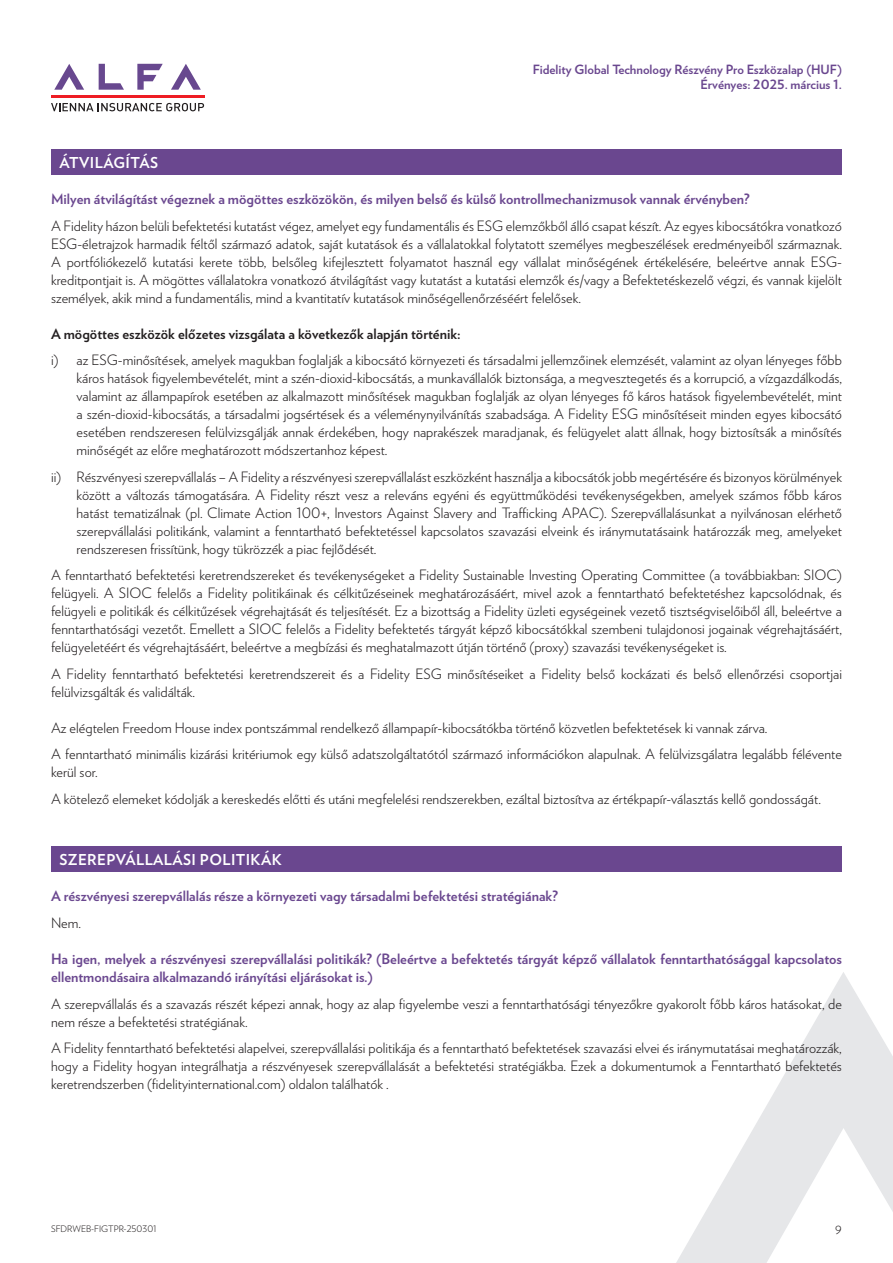
<style>
.page{position:relative;width:893px;height:1263px;background:#fff}
.page>*{position:absolute;margin:0;border:0;box-sizing:border-box;transform-origin:0 0}
.t1{font:700 15px "Verlag";letter-spacing:.025em;color:#fff}
.t2{font:300 14.25px/18px "Verlag";color:#231f20;text-align:justify}
.t3{font:700 14.25px/18px "Verlag";color:#6a478f}
.t4{font:700 14.25px "Verlag";color:#231f20}
.t5{font:700 12.75px/15px "Verlag";color:#6a478f;text-align:right}
.t6{font:300 11.25px "Verlag";color:#231f20}
.t7{font:300 9px "Verlag";color:#231f20}
</style>
<div class="page">
<svg style="left:171px;top:64px;width:30px;height:26px"></svg>
<svg style="left:137px;top:64px;width:26px;height:26px"></svg>
<svg style="left:99px;top:64px;width:25px;height:26px"></svg>
<svg style="left:54px;top:64px;width:30px;height:26px"></svg>
<hr style="left:51px;top:95px;width:153px;height:3px;background:#ee1d23">
<svg style="left:51px;top:103px;width:153px;height:8px"></svg>
<svg style="left:676px;top:972px;width:217px;height:291px"></svg>
<div style="left:51px;top:149px;width:791px;height:25px;background:#6a478f"></div>
<div style="left:51px;top:846px;width:791px;height:25px;background:#6a478f"></div>
<p class="t5" style="left:533px;top:61px;width:311px">Fidelity Global Technology Részvény Pro Eszközalap (HUF)<br>Érvényes: 2025. március 1.</p>
<p class="t1" style="left:60px;top:150px;width:100px">ÁTVILÁGÍTÁS</p>
<p class="t3" style="left:51px;top:189px;width:700px">Milyen átvilágítást végeznek a mögöttes eszközökön, és milyen belső és külső kontrollmechanizmusok vannak érvényben?</p>
<p class="t2" style="left:51px;top:216px;width:792px">A Fidelity házon belüli befektetési kutatást végez, amelyet egy fundamentális és ESG elemzőkből álló csapat készít. Az egyes kibocsátókra vonatkozó ESG-életrajzok harmadik féltől származó adatok, saját kutatások és a vállalatokkal folytatott személyes megbeszélések eredményeiből származnak.<br>A portfóliókezelő kutatási kerete több, belsőleg kifejlesztett folyamatot használ egy vállalat minőségének értékelésére, beleértve annak ESG&shy;kreditpontjait is. A mögöttes vállalatokra vonatkozó átvilágítást vagy kutatást a kutatási elemzők és/vagy a Befektetéskezelő végzi, és vannak kijelölt személyek, akik mind a fundamentális, mind a kvantitatív kutatások minőségellenőrzéséért felelősek.</p>
<p class="t4" style="left:51px;top:322px;width:411px">A mögöttes eszközök előzetes vizsgálata a következők alapján történik:</p>
<p class="t2" style="left:77px;top:350px;width:767px;text-indent:-26px">i) az ESG-minősítések, amelyek magukban foglalják a kibocsátó környezeti és társadalmi jellemzőinek elemzését, valamint az olyan lényeges főbb káros hatások figyelembevételét, mint a szén-dioxid-kibocsátás, a munkavállalók biztonsága, a megvesztegetés és a korrupció, a vízgazdálkodás, valamint az állampapírok esetében az alkalmazott minősítések magukban foglalják az olyan lényeges fő káros hatások figyelembevételét, mint a szén-dioxid-kibocsátás, a társadalmi jogsértések és a véleménynyilvánítás szabadsága. A Fidelity ESG minősítéseit minden egyes kibocsátó esetében rendszeresen felülvizsgálják annak érdekében, hogy naprakészek maradjanak, és felügyelet alatt állnak, hogy biztosítsák a minősítés minőségét az előre meghatározott módszertanhoz képest.</p>
<p class="t2" style="left:77px;top:467px;width:767px;text-indent:-26px">ii) Részvényesi szerepvállalás – A Fidelity a részvényesi szerepvállalást eszközként használja a kibocsátók jobb megértésére és bizonyos körülmények között a változás támogatására. A Fidelity részt vesz a releváns egyéni és együttműködési tevékenységekben, amelyek számos főbb káros hatást tematizálnak (pl. Climate Action 100+, Investors Against Slavery and Trafficking APAC). Szerepvállalásunkat a nyilvánosan elérhető szerepvállalási politikánk, valamint a fenntartható befektetéssel kapcsolatos szavazási elveink és iránymutatásaink határozzák meg, amelyeket rendszeresen frissítünk, hogy tükrözzék a piac fejlődését.</p>
<p class="t2" style="left:51px;top:565px;width:792px">A fenntartható befektetési keretrendszereket és tevékenységeket a Fidelity Sustainable Investing Operating Committee (a továbbiakban: SIOC) felügyeli. A SIOC felelős a Fidelity politikáinak és célkitűzéseinek meghatározásáért, mivel azok a fenntartható befektetéshez kapcsolódnak, és felügyeli e politikák és célkitűzések végrehajtását és teljesítését. Ez a bizottság a Fidelity üzleti egységeinek vezető tisztségviselőiből áll, beleértve a fenntarthatósági vezetőt. Emellett a SIOC felelős a Fidelity befektetés tárgyát képző kibocsátókkal szembeni tulajdonosi jogainak végrehajtásáért, felügyeletéért és végrehajtásáért, beleértve a megbízási és meghatalmazott útján történő (proxy) szavazási tevékenységeket is.</p>
<p class="t2" style="left:51px;top:664px;width:792px">A Fidelity fenntartható befektetési keretrendszereit és a Fidelity ESG minősítéseiket a Fidelity belső kockázati és belső ellenőrzési csoportjai felülvizsgálták és validálták.</p>
<p class="t2" style="left:51px;top:714px;width:792px;line-height:26.5px">Az elégtelen Freedom House index pontszámmal rendelkező állampapír-kibocsátókba történő közvetlen befektetések ki vannak zárva.<br>A fenntartható minimális kizárási kritériumok egy külső adatszolgáltatótól származó információkon alapulnak. A felülvizsgálatra legalább félévente</p>
<p class="t2" style="left:51px;top:758px;width:771px;line-height:26.5px">kerül sor.<br>A kötelező elemeket kódolják a kereskedés előtti és utáni megfelelési rendszerekben, ezáltal biztosítva az értékpapír-választás kellő gondosságát.</p>
<p class="t1" style="left:60px;top:847px;width:224px">SZEREPVÁLLALÁSI POLITIKÁK</p>
<p class="t3" style="left:51px;top:886px;width:508px">A részvényesi szerepvállalás része a környezeti vagy társadalmi befektetési stratégiának?</p>
<p class="t2" style="left:51px;top:913px;width:32px">Nem.</p>
<p class="t3" style="left:51px;top:949px;width:792px">Ha igen, melyek a részvényesi szerepvállalási politikák? (Beleértve a befektetés tárgyát képző vállalatok fenntarthatósággal kapcsolatos ellentmondásaira alkalmazandó irányítási eljárásokat is.)</p>
<p class="t2" style="left:51px;top:993px;width:792px">A szerepvállalás és a szavazás részét képezi annak, hogy az alap figyelembe veszi a fenntarthatósági tényezőkre gyakorolt főbb káros hatásokat, de nem része a befektetési stratégiának.</p>
<p class="t2" style="left:51px;top:1038px;width:792px">A Fidelity fenntartható befektetési alapelvei, szerepvállalási politikája és a fenntartható befektetések szavazási elvei és iránymutatásai meghatározzák, hogy a Fidelity hogyan integrálhatja a részvényesek szerepvállalását a befektetési stratégiákba. Ezek a dokumentumok a Fenntartható befektetés keretrendszerben (fidelityinternational.com) oldalon találhatók .</p>
<p class="t7" style="left:51px;top:1222px;width:107px">SFDRWEB-FIGTPR-250301</p>
<p class="t6" style="left:835px;top:1221px;width:8px">9</p>
</div>
